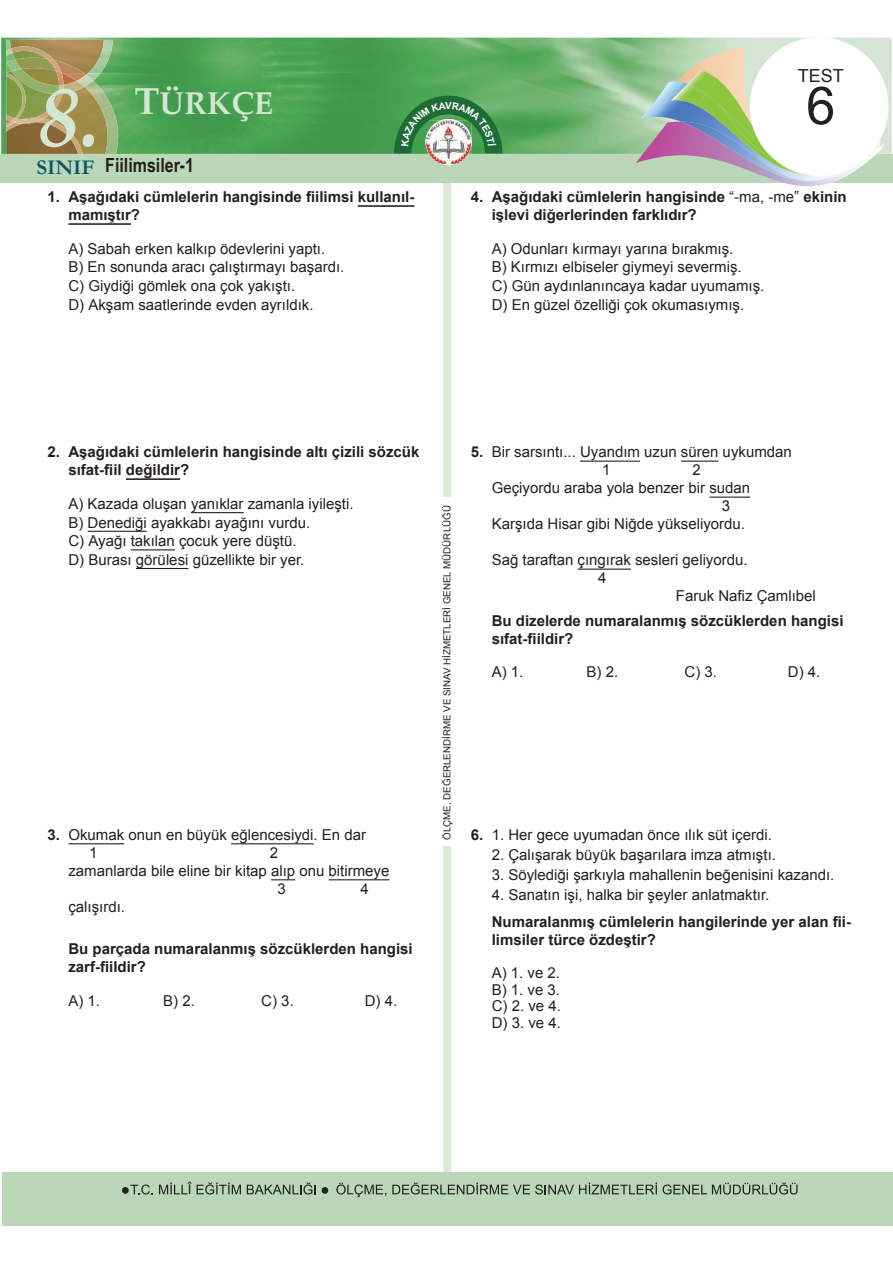
<style>
.page{position:relative;width:893px;height:1263px;background:#fff}
.page>*{position:absolute;margin:0;border:0;box-sizing:border-box;transform-origin:0 0}
.t1{font:italic 700 82.5px "Palatino Linotype";color:#d3e6d3}
.t2{font:52.5px "Arial";color:#231f20}
.t3{font:700 31.5px "Palatino";color:#d3e6d3}
.t4{font:700 21px "Garamond";color:#0c5767}
.t5{font:700 19.5px "Arial Narrow";color:#231f20}
.t6{font:18px "Arial";color:#231f20}
.t7{font:15px/18.6px "Arial";color:#231f20}
.t8{font:700 15px/18px "Arial";color:#231f20}
.t9{font:13.5px "Arial";color:#231f20}
.t10{font:9.75px "Arial";color:#231f20}
.s1{font-size:37.5px}
.s2{font-weight:400}
.s3{font-weight:700}
</style>
<div class="page">
<div style="left:443px;top:846px;width:8px;height:349px;background:#dcebd6"></div>
<div style="left:443px;top:148px;width:8px;height:348px;background:#dcebd6"></div>
<img style="left:1px;top:38px;width:891px;height:116px">
<div style="left:2px;top:1172px;width:891px;height:54px;background:#bad8b7"></div>
<svg style="left:131px;top:1184px;width:22px;height:10px"></svg>
<svg style="left:159px;top:1182px;width:28px;height:12px"></svg>
<svg style="left:197px;top:1182px;width:44px;height:12px"></svg>
<svg style="left:247px;top:1182px;width:69px;height:12px"></svg>
<svg style="left:336px;top:1183px;width:50px;height:14px"></svg>
<svg style="left:392px;top:1182px;width:265px;height:12px"></svg>
<svg style="left:663px;top:1182px;width:134px;height:12px"></svg>
<div style="left:122px;top:1187px;width:7px;height:7px;background:#231f20;border-radius:50%"></div>
<div style="left:322px;top:1187px;width:6px;height:7px;background:#231f20;border-radius:50%"></div>
<img style="left:63px;top:94px;width:21px;height:60px">
<img style="left:84px;top:81px;width:34px;height:73px">
<img style="left:6px;top:40px;width:107px;height:41px">
<img style="left:64px;top:81px;width:20px;height:13px">
<img style="left:77px;top:75px;width:16px;height:12px">
<img style="left:6px;top:127px;width:30px;height:27px">
<img style="left:6px;top:127px;width:16px;height:5px">
<img style="left:36px;top:119px;width:47px;height:35px">
<img style="left:22px;top:58px;width:34px;height:11px">
<img style="left:15px;top:69px;width:43px;height:25px">
<img style="left:15px;top:60px;width:7px;height:11px">
<img style="left:26px;top:94px;width:37px;height:27px">
<img style="left:11px;top:46px;width:43px;height:14px">
<img style="left:56px;top:71px;width:8px;height:14px">
<img style="left:46px;top:59px;width:16px;height:14px">
<svg style="left:6px;top:49px;width:9px;height:24px"></svg>
<svg style="left:58px;top:85px;width:6px;height:9px"></svg>
<img style="left:36px;top:118px;width:8px;height:6px">
<img style="left:6px;top:73px;width:20px;height:45px">
<svg style="left:6px;top:118px;width:30px;height:9px"></svg>
<div style="left:0;top:154px;width:893px;height:28px;background:#bad8b7"></div>
<img style="left:677px;top:48px;width:86px;height:33px">
<img style="left:751px;top:148px;width:131px;height:38px">
<img style="left:636px;top:148px;width:123px;height:25px">
<img style="left:639px;top:81px;width:242px;height:67px">
<img style="left:668px;top:82px;width:20px;height:14px">
<img style="left:759px;top:148px;width:121px;height:33px">
<img style="left:729px;top:148px;width:30px;height:18px">
<img style="left:717px;top:73px;width:41px;height:21px">
<img style="left:759px;top:154px;width:75px;height:21px">
<img style="left:671px;top:94px;width:80px;height:54px">
<img style="left:857px;top:149px;width:17px;height:16px">
<svg style="left:706px;top:94px;width:10px;height:8px"></svg>
<svg style="left:751px;top:148px;width:17px;height:6px"></svg>
<img style="left:716px;top:102px;width:47px;height:46px">
<img style="left:688px;top:70px;width:29px;height:24px">
<img style="left:671px;top:89px;width:35px;height:17px">
<img style="left:681px;top:84px;width:25px;height:10px">
<div style="left:750px;top:37px;width:138px;height:139px;background:#fff;border-radius:50%"></div>
<img style="left:429px;top:154px;width:39px;height:10px">
<hr style="left:358px;top:205px;width:56px;height:2px;background:#231f20">
<hr style="left:68px;top:223px;width:63px;height:2px;background:#231f20">
<hr style="left:126px;top:478px;width:54px;height:2px;background:#231f20">
<hr style="left:191px;top:512px;width:53px;height:1px;background:#231f20">
<hr style="left:88px;top:531px;width:59px;height:1px;background:#231f20">
<hr style="left:131px;top:549px;width:44px;height:1px;background:#231f20">
<hr style="left:136px;top:568px;width:53px;height:1px;background:#231f20">
<hr style="left:68px;top:843px;width:56px;height:1px;background:#231f20">
<hr style="left:231px;top:843px;width:83px;height:1px;background:#231f20">
<svg style="left:271px;top:879px;width:24px;height:1px"></svg>
<hr style="left:329px;top:879px;width:60px;height:1px;background:#231f20">
<hr style="left:580px;top:461px;width:60px;height:1px;background:#231f20">
<hr style="left:681px;top:461px;width:37px;height:1px;background:#231f20">
<hr style="left:709px;top:497px;width:41px;height:1px;background:#231f20">
<hr style="left:578px;top:569px;width:53px;height:1px;background:#231f20">
<svg style="left:394px;top:96px;width:108px;height:58px;background:#589563"></svg>
<h3 class="t3" style="left:135px;top:77px;width:140px"><span class="s1">T</span>ÜRKÇE</h3>
<h1 class="t1" style="left:38px;top:59px;width:63px">8.</h1>
<h3 class="t4" style="left:37px;top:153px;width:60px">SINIF</h3>
<h3 class="t5" style="left:105px;top:150px;width:90px">Fiilimsiler-1</h3>
<p class="t8" style="left:68px;top:188px;width:347px;text-indent:-21px">1. Aşağıdaki cümlelerin hangisinde fiilimsi kullanıl&shy;mamıştır?</p>
<p class="t7" style="left:68px;top:239px;width:277px">A) Sabah erken kalkıp ödevlerini yaptı.<br>B) En sonunda aracı çalıştırmayı başardı.<br>C) Giydiği gömlek ona çok yakıştı.<br>D) Akşam saatlerinde evden ayrıldık.</p>
<p class="t6" style="left:798px;top:64px;width:48px">TEST</p>
<h2 class="t2" style="left:806px;top:71px;width:31px">6</h2>
<p class="t8" style="left:492px;top:188px;width:357px;text-indent:-21px">4. Aşağıdaki cümlelerin hangisinde <span class="s2">“-ma, -me”</span> ekinin işlevi diğerlerinden farklıdır?</p>
<p class="t7" style="left:492px;top:239px;width:274px">A) Odunları kırmayı yarına bırakmış.<br>B) Kırmızı elbiseler giymeyi severmiş.<br>C) Gün aydınlanıncaya kadar uyumamış.<br>D) En güzel özelliği çok okumasıymış.</p>
<p class="t8" style="left:68px;top:444px;width:352px;text-indent:-21px">2. Aşağıdaki cümlelerin hangisinde altı çizili sözcük sıfat-fiil değildir?</p>
<p class="t7" style="left:68px;top:494px;width:287px">A) Kazada oluşan yanıklar zamanla iyileşti.<br>B) Denediği ayakkabı ayağını vurdu.<br>C) Ayağı takılan çocuk yere düştü.<br>D) Burası görülesi güzellikte bir yer.</p>
<p class="t7" style="left:89px;top:826px;width:278px;line-height:18px;text-indent:-42px"><span class="s3">3.</span> Okumak onun en büyük eğlencesiydi. En dar<br>1</p>
<p class="t7" style="left:270px;top:844px;width:10px">2</p>
<p class="t7" style="left:68px;top:862px;width:322px">zamanlarda bile eline bir kitap alıp onu bitirmeye</p>
<p class="t7" style="left:278px;top:880px;width:10px">3</p>
<p class="t7" style="left:361px;top:880px;width:10px">4</p>
<p class="t7" style="left:68px;top:898px;width:58px">çalışırdı.</p>
<p class="t8" style="left:68px;top:941px;width:346px">Bu parçada numaralanmış sözcüklerden hangisi zarf-fiildir?</p>
<p class="t7" style="left:68px;top:991px;width:33px">A) 1.</p>
<p class="t7" style="left:163px;top:991px;width:33px">B) 2.</p>
<p class="t7" style="left:261px;top:991px;width:34px">C) 3.</p>
<p class="t7" style="left:365px;top:991px;width:34px">D) 4.</p>
<p class="t10" style="left:441px;top:840px;width:336px;rotate:-90deg">ÖLÇME, DEĞERLENDİRME VE SINAV HİZMETLERİ GENEL MÜDÜRLÜĞÜ</p>
<p class="t7" style="left:602px;top:443px;width:191px;line-height:18px;text-indent:-131px"><span class="s3">5.</span> Bir sarsıntı... Uyandım uzun süren uykumdan<br>1</p>
<p class="t7" style="left:692px;top:461px;width:10px">2</p>
<p class="t7" style="left:492px;top:479px;width:260px">Geçiyordu araba yola benzer bir sudan</p>
<p class="t7" style="left:722px;top:497px;width:10px">3</p>
<p class="t7" style="left:492px;top:515px;width:255px">Karşıda Hisar gibi Niğde yükseliyordu.</p>
<p class="t7" style="left:492px;top:551px;width:257px">Sağ taraftan çıngırak sesleri geliyordu.</p>
<p class="t7" style="left:598px;top:569px;width:10px">4</p>
<p class="t7" style="left:676px;top:587px;width:142px">Faruk Nafiz Çamlıbel</p>
<p class="t8" style="left:492px;top:612px;width:353px">Bu dizelerde numaralanmış sözcüklerden hangisi sıfat-fiildir?</p>
<p class="t7" style="left:492px;top:663px;width:33px">A) 1.</p>
<p class="t7" style="left:587px;top:663px;width:33px">B) 2.</p>
<p class="t7" style="left:685px;top:663px;width:34px">C) 3.</p>
<p class="t7" style="left:788px;top:663px;width:34px">D) 4.</p>
<p class="t7" style="left:471px;top:825px;width:302px"><span class="s3">6.</span> 1. Her gece uyumadan önce ılık süt içerdi.</p>
<p class="t7" style="left:492px;top:846px;width:286px">2. Çalışarak büyük başarılara imza atmıştı.</p>
<p class="t7" style="left:492px;top:866px;width:344px">3. Söylediği şarkıyla mahallenin beğenisini kazandı.</p>
<p class="t7" style="left:492px;top:886px;width:279px">4. Sanatın işi, halka bir şeyler anlatmaktır.</p>
<p class="t8" style="left:492px;top:913px;width:361px">Numaralanmış cümlelerin hangilerinde yer alan fii&shy;limsiler türce özdeştir?</p>
<p class="t7" style="left:492px;top:965px;width:71px;line-height:16.5px;text-align:justify">A) 1. ve 2.<br>B) 1. ve 3.<br>C) 2. ve 4.<br>D) 3. ve 4.</p>
<p class="t9" style="left:188px;top:1181px;width:5px">Î</p>
</div>
